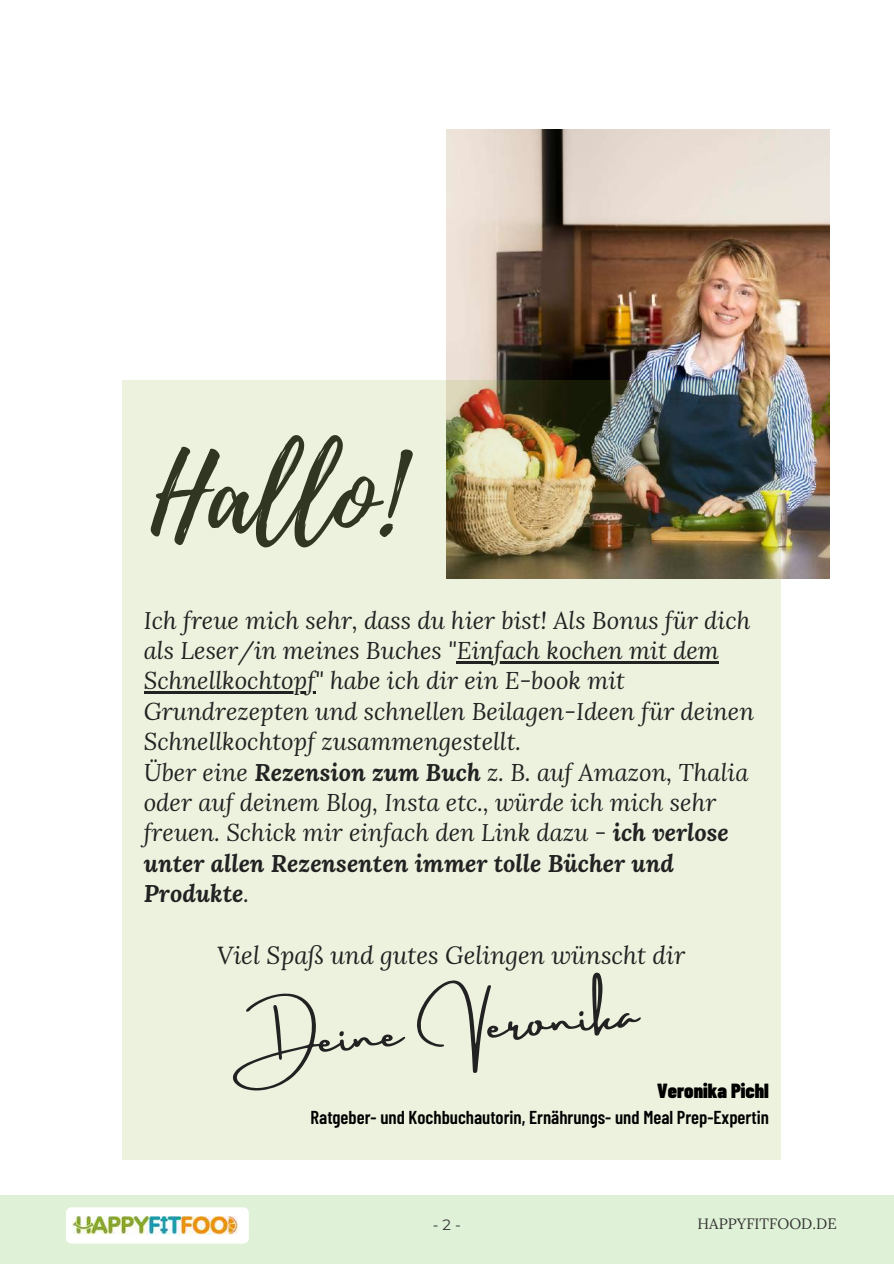
<style>
.page{position:relative;width:894px;height:1264px;background:#fff}
.page>*{position:absolute;margin:0;border:0;box-sizing:border-box;transform-origin:0 0}
.t1{font:109.05px "Playlist Script";color:#222}
.t2{font:46.5px "Amsterdam Three";color:#222}
.t3{font:italic 24.6px "Lora";color:#222}
.t4{font:italic 24px/30.3px "Lora";color:#222}
.t5{font:900 20.4px "Barlow Condensed";color:#000}
.t6{font:600 18.6px "Barlow Condensed";color:#000}
.t7{font:15px "Lora";color:#343432}
.t8{font:15px "Montserrat";color:#343432}
.s1{font-weight:700}
</style>
<div class="page">
<img style="left:446px;top:129px;width:383px;height:449px">
<svg style="left:122px;top:381px;width:658px;height:779px;background:#dde0cb"></svg>
<hr style="left:456px;top:661px;width:262px;height:2px;background:#222">
<hr style="left:144px;top:691px;width:171px;height:3px;background:#222">
<div style="left:0;top:1195px;width:893px;height:68px;background:#dff1d7"></div>
<div style="left:66px;top:1207px;width:183px;height:36px;background:#fff;border-radius:6px"></div>
<img style="left:72px;top:1216px;width:166px;height:18px">
<h1 class="t1" style="left:151px;top:416px;width:250px">Hallo!</h1>
<p class="t4" style="left:144px;top:604px;width:611px">Ich freue mich sehr, dass du hier bist! Als Bonus für dich als Leser/in meines Buches "Einfach kochen mit dem Schnellkochtopf" habe ich dir ein E-book mit Grundrezepten und schnellen Beilagen-Ideen für deinen Schnellkochtopf zusammengestellt.<br>Über eine <span class="s1">Rezension zum Buch</span> z. B. auf Amazon, Thalia oder auf deinem Blog, Insta etc., würde ich mich sehr freuen. Schick mir einfach den Link dazu - <span class="s1">ich verlose unter allen Rezensenten immer tolle Bücher und Produkte</span>.</p>
<p class="t3" style="left:217px;top:938px;width:470px">Viel Spaß und gutes Gelingen wünscht dir</p>
<h2 class="t2" style="left:261px;top:1018px;width:377px;rotate:-5deg">Deine Veronika</h2>
<p class="t5" style="left:657px;top:1077px;width:113px">Veronika Pichl</p>
<p class="t6" style="left:310px;top:1104px;width:459px">Ratgeber- und Kochbuchautorin, Ernährungs- und Meal Prep-Expertin</p>
<p class="t8" style="left:433px;top:1215px;width:29px">-2-</p>
<p class="t7" style="left:697px;top:1213px;width:140px">HAPPYFITFOOD.DE</p>
</div>
